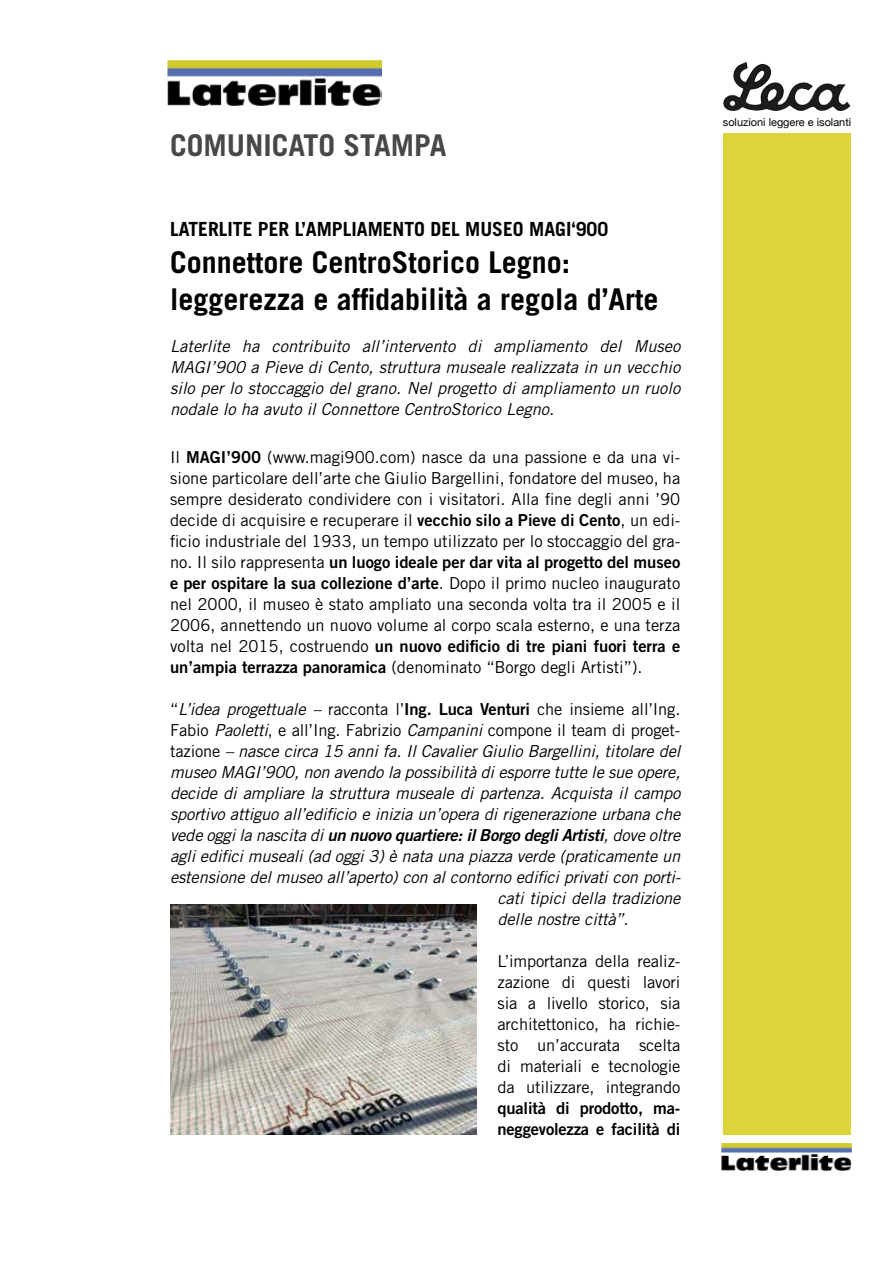
<style>
.page{position:relative;width:893px;height:1263px;background:#fff}
.page>*{position:absolute;margin:0;border:0;box-sizing:border-box;transform-origin:0 0}
.t1{font:700 30px/37.2px "Trade Gothic LT Std";color:#000}
.t2{font:700 30px "Trade Gothic LT Std";color:#484848}
.t3{font:700 19.5px "Trade Gothic LT Std";color:#000}
.t4{font:italic 16.5px/21px "Trade Gothic LT Std";letter-spacing:-.01em;color:#000;text-align:justify}
.t5{font:16.5px/21px "Trade Gothic LT Std";color:#000;text-align:justify}
.t6{font:16.5px/21px "Trade Gothic LT Std Bd 2";color:#000}
.t7{font:16.5px "Trade Gothic LT Std Bd 2 Obl";letter-spacing:-.01em;color:#000}
.t8{font:10.95px "Helvetica Neue";color:#000}
.s1{font-family:"Trade Gothic LT Std Bd 2"}
.s2{font-family:"Trade Gothic LT Std"}
.s3{font-style:normal}
.s4{font-family:"Trade Gothic LT Std Bd 2";font-style:normal}
.s5{font-family:"Trade Gothic LT Std";font-style:italic}
</style>
<div class="page">
<div style="left:723px;top:133px;width:127px;height:1001px;background:#dbd539"></div>
<img style="left:723px;top:62px;width:128px;height:49px">
<img style="left:168px;top:60px;width:214px;height:45px">
<img style="left:722px;top:1143px;width:129px;height:27px">
<img style="left:170px;top:905px;width:306px;height:229px">
<h1 class="t2" style="left:170px;top:127px;width:278px">COMUNICATO STAMPA</h1>
<p class="t3" style="left:170px;top:217px;width:440px">LATERLITE PER L’AMPLIAMENTO DEL MUSEO MAGI‘900</p>
<h1 class="t1" style="left:170px;top:243px;width:490px">Connettore CentroStorico Legno: leggerezza e affidabilità a regola d’Arte</h1>
<p class="t4" style="left:170px;top:336px;width:512px">Laterlite ha contribuito all’intervento di ampliamento del Museo MAGI’900 a Pieve di Cento, struttura museale realizzata in un vecchio silo per lo stoccaggio del grano. Nel progetto di ampliamento un ruolo nodale lo ha avuto il Connettore CentroStorico Legno.</p>
<p class="t5" style="left:170px;top:446px;width:512px">Il <span class="s1">MAGI’900</span> (www.magi900.com) nasce da una passione e da una vi&shy;sione particolare dell’arte che Giulio Bargellini, fondatore del museo, ha sempre desiderato condividere con i visitatori. Alla fine degli anni ’90 decide di acquisire e recuperare il <span class="s1">vecchio silo a Pieve di Cento</span>, un edi&shy;ficio industriale del 1933, un tempo utilizzato per lo stoccaggio del gra-</p>
<p class="t6" style="left:170px;top:551px;width:512px"><span class="s2">no. Il silo rappresenta</span> un luogo ideale per dar vita al progetto del museo e per ospitare la sua collezione d’arte<span class="s2">. Dopo il primo nucleo inaugurato</span></p>
<p class="t5" style="left:170px;top:594px;width:512px">nel 2000, il museo è stato ampliato una seconda volta tra il 2005 e il<br>2006, annettendo un nuovo volume al corpo scala esterno, e una terza</p>
<p class="t6" style="left:170px;top:635px;width:512px"><span class="s2">volta nel 2015, costruendo</span> un nuovo edificio di tre piani fuori terra e</p>
<p class="t5" style="left:170px;top:657px;width:474px"><span class="s1">un’ampia terrazza panoramica</span> (denominato “Borgo degli Artisti”).</p>
<p class="t4" style="left:170px;top:699px;width:512px"><span class="s3">“</span>L’idea progettuale – <span class="s3">racconta l’</span><span class="s4">Ing. Luca Venturi</span> <span class="s3">che insieme all’Ing.<br>Fabio</span> Paoletti<span class="s3">, e all’Ing. Fabrizio</span> Campanini <span class="s3">compone il team di proget&shy;tazione</span> – nasce circa 15 anni fa. Il Cavalier Giulio Bargellini, titolare del museo MAGI’900, non avendo la possibilità di esporre tutte le sue opere, decide di ampliare la struttura museale di partenza. Acquista il campo sportivo attiguo all’edificio e inizia un’opera di rigenerazione urbana che</p>
<p class="t7" style="left:170px;top:825px;width:512px"><span class="s5">vede oggi la nascita di</span> un nuovo quartiere: il Borgo degli Artisti<span class="s5">, dove oltre</span></p>
<p class="t4" style="left:170px;top:846px;width:512px">agli edifici museali (ad oggi 3) è nata una piazza verde (praticamente un</p>
<p class="t4" style="left:170px;top:867px;width:512px">estensione del museo all’aperto) con al contorno edifici privati con porti-</p>
<p class="t4" style="left:497px;top:888px;width:184px">cati tipici della tradizione</p>
<p class="t4" style="left:497px;top:909px;width:133px">delle nostre città”.</p>
<p class="t5" style="left:497px;top:951px;width:184px">L’importanza della realiz&shy;zazione di questi lavori sia a livello storico, sia architettonico, ha richie&shy;sto un’accurata scelta di materiali e tecnologie da utilizzare, integrando</p>
<p class="t6" style="left:497px;top:1097px;width:184px">qualità di prodotto, ma&shy;neggevolezza e facilità di</p>
<p class="t8" style="left:723px;top:114px;width:130px">soluzioni leggere e isolanti</p>
</div>
